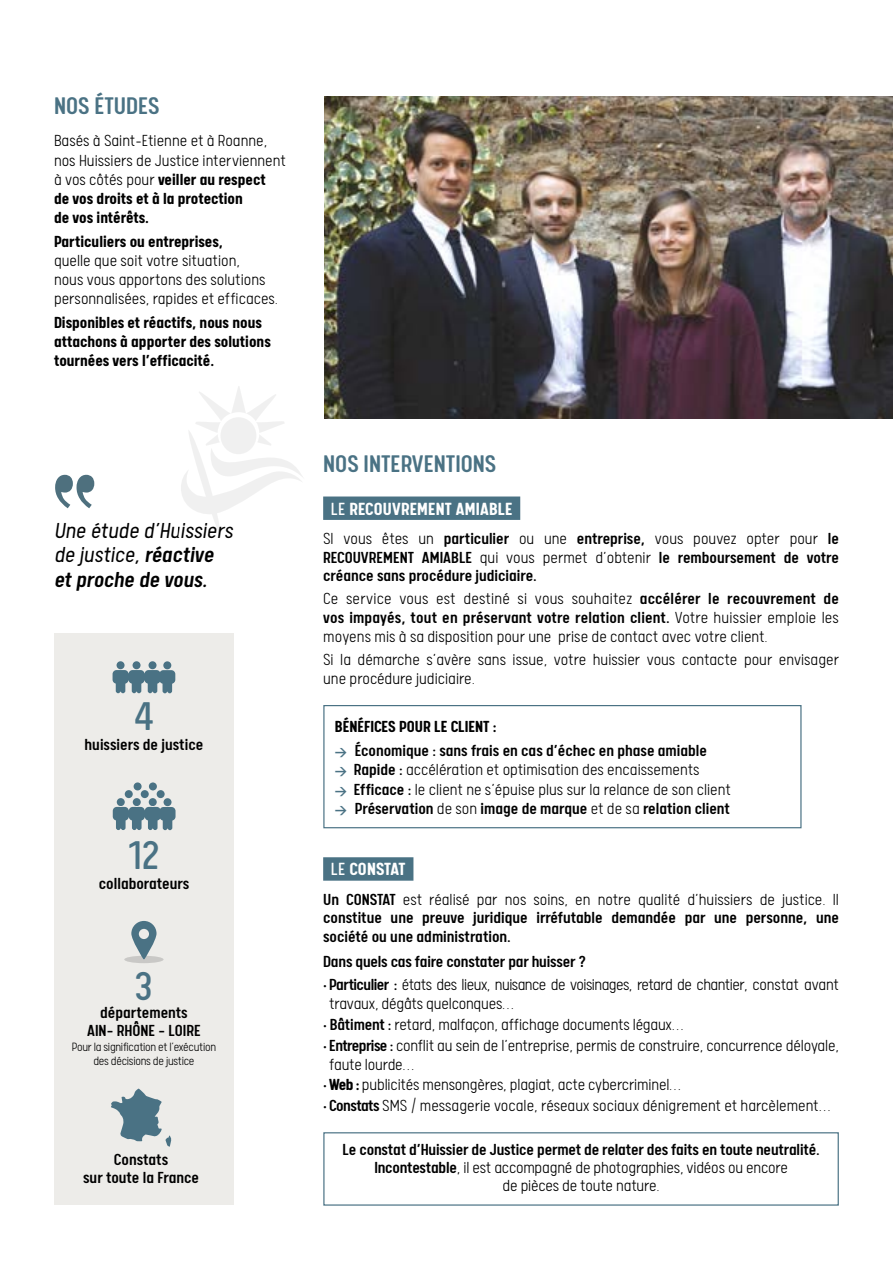
<style>
.page{position:relative;width:893px;height:1263px;background:#fff}
.page>*{position:absolute;margin:0;border:0;box-sizing:border-box;transform-origin:0 0}
.t1{font:45px "Calps";color:#4a7284}
.t2{font:500 27px "Calps";color:#4a7284}
.t3{font:italic 300 24.3px/24.3px "Calps";color:#000}
.t4{font:700 19.8px "Calps";letter-spacing:.01em;color:#fff}
.t5{font:300 18px/19.2px "Calps";color:#000}
.t6{font:500 18px/18.8px "Calps";color:#000;text-align:center}
.t7{font:700 18px/19.2px "Calps";color:#000}
.t8{font:300 18px/18.8px "Calps";letter-spacing:-.03em;color:#000}
.t9{font:300 13.5px/13.5px "Calps";letter-spacing:-.02em;color:#000;text-align:center}
.s1{font-weight:700}
.s2{font-weight:500}
.s3{font-weight:400}
.s4{font-weight:300}
.s5{font-family:"DIN";font-weight:700;font-size:12px;color:#4a7284}
</style>
<div class="page">
<img style="left:325px;top:97px;width:568px;height:321px">
<div style="left:54px;top:632px;width:180px;height:572px;background:#edece9"></div>
<svg style="left:55px;top:475px;width:39px;height:33px"></svg>
<svg style="left:181px;top:386px;width:122px;height:148px"></svg>
<div style="left:323px;top:857px;width:90px;height:24px;background:#4a7284"></div>
<div style="left:323px;top:1132px;width:516px;height:73px;border:1px solid #4a7284"></div>
<svg style="left:111px;top:1088px;width:60px;height:59px"></svg>
<svg style="left:113px;top:661px;width:62px;height:32px"></svg>
<svg style="left:113px;top:790px;width:63px;height:40px"></svg>
<div style="left:157px;top:790px;width:8px;height:8px;background:#4a7284;border-radius:50%"></div>
<div style="left:149px;top:782px;width:8px;height:8px;background:#4a7284;border-radius:50%"></div>
<div style="left:134px;top:782px;width:8px;height:8px;background:#4a7284;border-radius:50%"></div>
<div style="left:323px;top:496px;width:197px;height:24px;background:#4a7284"></div>
<div style="left:323px;top:705px;width:478px;height:123px;border:1px solid #4a7284"></div>
<div style="left:124px;top:956px;width:40px;height:7px;background:#c9c8c6;border-radius:50%"></div>
<svg style="left:131px;top:921px;width:26px;height:38px"></svg>
<div style="left:139px;top:929px;width:10px;height:10px;background:#edece9;border-radius:50%"></div>
<h2 class="t2" style="left:54px;top:90px;width:107px">NOS ÉTUDES</h2>
<p class="t5" style="left:54px;top:131px;width:233px">Basés à Saint-Etienne et à Roanne, nos Huissiers de Justice interviennent à vos côtés pour <span class="s1">veiller au respect<br>de vos droits et à la protection<br>de vos intérêts.</span></p>
<p class="t7" style="left:54px;top:231px;width:171px">Particuliers ou entreprises,</p>
<p class="t5" style="left:54px;top:250px;width:226px">quelle que soit votre situation,<br>nous vous apportons des solutions personnalisées, rapides et efficaces.</p>
<p class="t7" style="left:54px;top:312px;width:218px">Disponibles et réactifs, nous nous attachons à apporter des solutions tournées vers l’efficacité.</p>
<h3 class="t3" style="left:54px;top:517px;width:180px">Une étude d’Huissiers de justice, <span class="s2">réactive et proche de vous.</span></h3>
<h1 class="t1" style="left:134px;top:691px;width:21px">4</h1>
<p class="t6" style="left:85px;top:734px;width:120px">huissiers de justice</p>
<h1 class="t1" style="left:129px;top:829px;width:32px">12</h1>
<p class="t6" style="left:99px;top:873px;width:92px">collaborateurs</p>
<h1 class="t1" style="left:135px;top:960px;width:19px">3</h1>
<p class="t6" style="left:87px;top:1002px;width:115px;line-height:18px">départements<br>AIN- RHÔNE - LOIRE</p>
<p class="t9" style="left:72px;top:1040px;width:146px">Pour la signification et l’exécution des décisions de justice</p>
<p class="t6" style="left:83px;top:1150px;width:117px;line-height:18px">Constats<br>sur toute la France</p>
<h2 class="t2" style="left:323px;top:448px;width:175px">NOS INTERVENTIONS</h2>
<p class="t4" style="left:331px;top:496px;width:183px"><span class="s3">LE</span> RECOUVREMENT AMIABLE</p>
<p class="t6" style="left:323px;top:528px;width:517px;text-align:justify"><span class="s4">SI vous êtes un</span> particulier <span class="s4">ou une</span> entreprise, <span class="s4">vous pouvez opter pour</span> le RECOUVREMENT AMIABLE <span class="s4">qui vous permet d’obtenir</span> le remboursement de votre créance sans procédure judiciaire.</p>
<p class="t5" style="left:323px;top:589px;width:517px;line-height:18.8px;text-align:justify">Ce service vous est destiné si vous souhaitez <span class="s2">accélérer le recouvrement de vos impayés, tout en préservant votre relation client.</span> Votre huissier emploie les moyens mis à sa disposition pour une prise de contact avec votre client.</p>
<p class="t5" style="left:323px;top:649px;width:517px;line-height:18.8px">Si la démarche s’avère sans issue, votre huissier vous contacte pour envisager une procédure judiciaire.</p>
<p class="t6" style="left:335px;top:714px;width:374px;line-height:23.7px;text-align:left"><span class="s1">BÉNÉFICES POUR LE CLIENT :<br></span><span class="s5">&gt;</span> Économique : sans frais en cas d’échec en phase amiable</p>
<p class="t5" style="left:335px;top:760px;width:398px"><span class="s5">&gt;</span> <span class="s2">Rapide :</span> accélération et optimisation des encaissements<br><span class="s5">&gt;</span> <span class="s2">Efficace :</span> le client ne s’épuise plus sur la relance de son client <span class="s5">&gt;</span> <span class="s2">Préservation</span> de son <span class="s2">image de marque</span> et de sa <span class="s2">relation client</span></p>
<p class="t4" style="left:331px;top:857px;width:76px"><span class="s3">LE</span> CONSTAT</p>
<p class="t6" style="left:323px;top:889px;width:517px;text-align:justify">Un CONSTAT <span class="s4">est réalisé par nos soins, en notre qualité d’huissiers de justice. Il </span>constitue une preuve juridique irréfutable demandée par une personne, une société ou une administration.</p>
<p class="t6" style="left:323px;top:952px;width:265px">Dans quels cas faire constater par huisser ?</p>
<p class="t8" style="left:329px;top:975px;width:511px;text-indent:-6px"><span class="s1">•</span> <span class="s2">Particulier :</span> états des lieux, nuisance de voisinages, retard de chantier, constat avant travaux, dégâts quelconques…</p>
<p class="t5" style="left:323px;top:1014px;width:362px"><span class="s1">•</span> <span class="s2">Bâtiment :</span> retard, malfaçon, affichage documents légaux…</p>
<p class="t5" style="left:329px;top:1035px;width:511px;line-height:18.8px;text-indent:-6px"><span class="s1">•</span> <span class="s2">Entreprise :</span> conflit au sein de l’entreprise, permis de construire, concurrence déloyale, faute lourde…</p>
<p class="t5" style="left:323px;top:1075px;width:360px"><span class="s1">• Web :</span> publicités mensongères, plagiat, acte cybercriminel…</p>
<p class="t5" style="left:323px;top:1096px;width:509px"><span class="s1">•</span> <span class="s2">Constats</span> SMS / messagerie vocale, réseaux sociaux dénigrement et harcèlement…</p>
<p class="t6" style="left:343px;top:1140px;width:479px;line-height:18px">Le constat d’Huissier de Justice permet de relater des faits en toute neutralité.<br>Incontestable<span class="s4">, il est accompagné de photographies, vidéos ou encore<br>de pièces de toute nature.</span></p>
</div>
